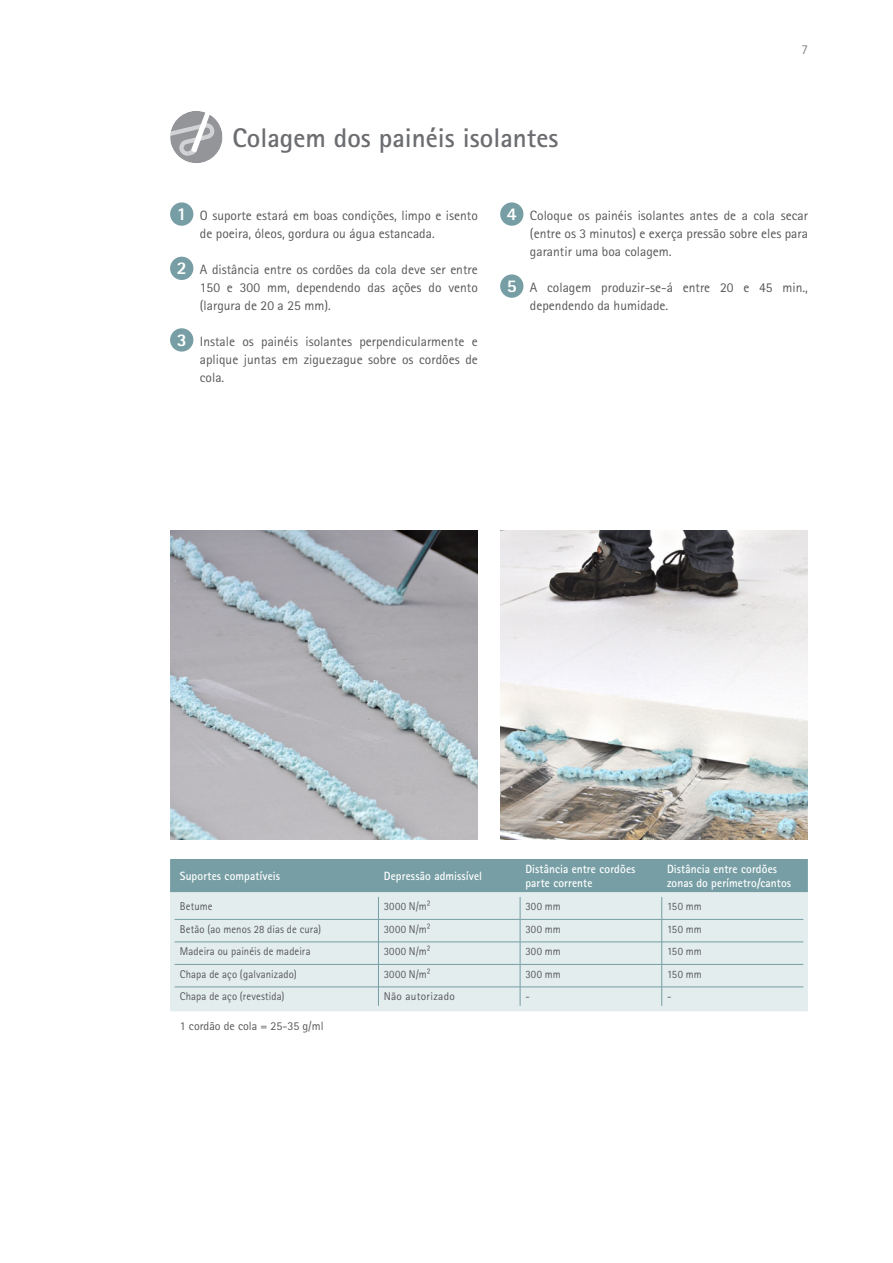
<style>
.page{position:relative;width:893px;height:1263px;background:#fff}
.page>*{position:absolute;margin:0;border:0;box-sizing:border-box;transform-origin:0 0}
.t1{font:700 27px "Rotis Sans Serif Pro";color:#6c6d70}
.t2{font:800 18px "Rotis Sans Serif Pro";color:#fff}
.t3{font:13.5px/18px "Rotis Sans Serif Pro";color:#57585a;text-align:justify}
.t4{font:300 13.5px "Rotis Sans Serif Pro";color:#6c6d70}
.t5{font:700 12px/14.4px "Rotis Sans Serif Pro";letter-spacing:.01em;color:#fff;scale:.95 1}
.t6{font:12px "Rotis Sans Serif Pro";color:#57585a}
.t7{font:11.25px "Rotis Sans Serif Pro";letter-spacing:.015em;color:#57585a;scale:.95 1}
.t8{font:11.25px "Rotis Sans Serif Pro";letter-spacing:.015em;color:#57585a}
</style>
<div class="page">
<img style="left:170px;top:531px;width:308px;height:309px">
<img style="left:500px;top:531px;width:308px;height:309px">
<div style="left:170px;top:202px;width:23px;height:24px;background:#769ea4;border-radius:50%"></div>
<div style="left:170px;top:257px;width:23px;height:23px;background:#769ea4;border-radius:50%"></div>
<div style="left:170px;top:328px;width:23px;height:24px;background:#769ea4;border-radius:50%"></div>
<div style="left:500px;top:202px;width:23px;height:24px;background:#769ea4;border-radius:50%"></div>
<div style="left:500px;top:274px;width:23px;height:24px;background:#769ea4;border-radius:50%"></div>
<svg style="left:170px;top:111px;width:53px;height:52px"></svg>
<div style="left:170px;top:1006px;width:638px;height:5px;background:#e3edee"></div>
<svg style="left:170px;top:859px;width:638px;height:147px;background:#c7d8db"></svg>
<p class="t4" style="left:801px;top:42px;width:8px">7</p>
<p class="t1" style="left:232px;top:120px;width:327px">Colagem dos painéis isolantes</p>
<p class="t2" style="left:177px;top:203px;width:12px">1</p>
<p class="t2" style="left:177px;top:257px;width:12px">2</p>
<p class="t2" style="left:177px;top:328px;width:12px">3</p>
<p class="t3" style="left:200px;top:207px;width:280px">O suporte estará em boas condições, limpo e isento de poeira, óleos, gordura ou água estancada.</p>
<p class="t3" style="left:200px;top:261px;width:279px">A distância entre os cordões da cola deve ser entre 150 e 300 mm, dependendo das ações do vento (largura de 20 a 25 mm).</p>
<p class="t3" style="left:200px;top:333px;width:279px">Instale os painéis isolantes perpendicularmente e aplique juntas em ziguezague sobre os cordões de cola.</p>
<p class="t2" style="left:507px;top:203px;width:12px">4</p>
<p class="t2" style="left:507px;top:275px;width:12px">5</p>
<p class="t3" style="left:530px;top:207px;width:280px">Coloque os painéis isolantes antes de a cola secar (entre os 3 minutos) e exerça pressão sobre eles para garantir uma boa colagem.</p>
<p class="t3" style="left:530px;top:279px;width:279px">A colagem produzir-se-á entre 20 e 45 min., dependendo da humidade.</p>
<p class="t5" style="left:180px;top:868px;width:107px">Suportes compatíveis</p>
<p class="t5" style="left:384px;top:868px;width:105px">Depressão admissível</p>
<p class="t5" style="left:525px;top:861px;width:117px">Distância entre cordões parte corrente</p>
<p class="t5" style="left:667px;top:861px;width:132px">Distância entre cordões zonas do perímetro/cantos</p>
<p class="t7" style="left:180px;top:899px;width:36px">Betume</p>
<p class="t7" style="left:384px;top:899px;width:51px">3000 N/m²</p>
<p class="t7" style="left:525px;top:899px;width:39px">300 mm</p>
<p class="t7" style="left:667px;top:899px;width:38px">150 mm</p>
<p class="t7" style="left:180px;top:922px;width:150px">Betão (ao menos 28 dias de cura)</p>
<p class="t7" style="left:384px;top:922px;width:51px">3000 N/m²</p>
<p class="t7" style="left:525px;top:922px;width:39px">300 mm</p>
<p class="t7" style="left:667px;top:922px;width:38px">150 mm</p>
<p class="t7" style="left:180px;top:944px;width:139px">Madeira ou painéis de madeira</p>
<p class="t7" style="left:384px;top:944px;width:51px">3000 N/m²</p>
<p class="t7" style="left:525px;top:944px;width:39px">300 mm</p>
<p class="t7" style="left:667px;top:944px;width:38px">150 mm</p>
<p class="t7" style="left:180px;top:967px;width:125px">Chapa de aço (galvanizado)</p>
<p class="t7" style="left:384px;top:967px;width:51px">3000 N/m²</p>
<p class="t7" style="left:525px;top:967px;width:39px">300 mm</p>
<p class="t7" style="left:667px;top:967px;width:38px">150 mm</p>
<p class="t7" style="left:180px;top:989px;width:112px">Chapa de aço (revestida)</p>
<p class="t8" style="left:384px;top:989px;width:73px">Não autorizado</p>
<p class="t7" style="left:525px;top:989px;width:6px">-</p>
<p class="t7" style="left:667px;top:989px;width:6px">-</p>
<p class="t6" style="left:180px;top:1019px;width:145px">1 cordão de cola = 25-35 g/ml</p>
</div>
